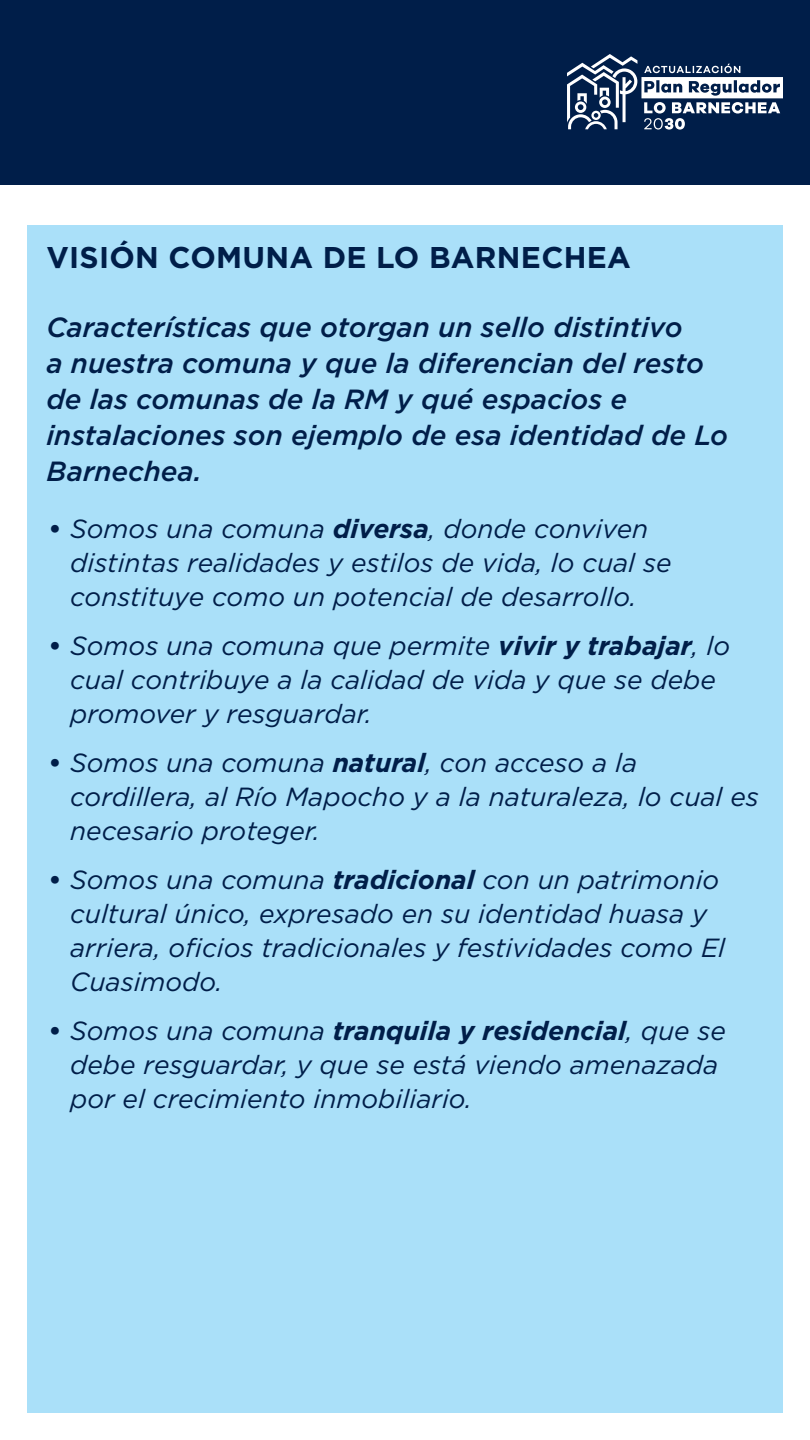
<style>
.page{position:relative;width:810px;height:1440px;background:#fff}
.page>*{position:absolute;margin:0;border:0;box-sizing:border-box;transform-origin:0 0}
.TÍTULOS{font:700 30px "Gotham";letter-spacing:.01em;color:#001e49}
.TXT_BASE_VISIÓN{font:italic 500 27.75px/36px "Gotham";color:#001e49}
.t1{font:italic 26.25px/33.8px "Gotham";color:#001e49}
.s1{font-weight:700;font-style:normal}
.s2{font-weight:700}
</style>
<div class="page">
<div style="left:27px;top:225px;width:756px;height:1188px;background:#aae0f9"></div>
<div style="left:0;top:0;width:810px;height:184px;background:#001e49"></div>
<svg style="left:567px;top:54px;width:216px;height:76px"></svg>
<p class="TÍTULOS" style="left:46px;top:238px;width:586px">VISIÓN COMUNA DE LO BARNECHEA</p>
<p class="TXT_BASE_VISIÓN" style="left:46px;top:308px;width:683px">Características que otorgan un sello distintivo<br>a nuestra comuna y que la diferencian del resto de las comunas de la RM y qué espacios e instalaciones son ejemplo de esa identidad de Lo Barnechea.</p>
<p class="t1" style="left:70px;top:512px;width:603px;text-indent:-22px"><span class="s1">•</span> Somos una comuna <span class="s2">diversa</span>, donde conviven distintas realidades y estilos de vida, lo cual se constituye como un potencial de desarrollo.</p>
<p class="t1" style="left:70px;top:629px;width:661px;text-indent:-22px"><span class="s1">•</span> Somos una comuna que permite <span class="s2">vivir y trabajar</span>, lo cual contribuye a la calidad de vida y que se debe promover y resguardar.</p>
<p class="t1" style="left:70px;top:746px;width:690px;text-indent:-22px"><span class="s1">•</span> Somos una comuna <span class="s2">natural</span>, con acceso a la cordillera, al Río Mapocho y a la naturaleza, lo cual es necesario proteger.</p>
<p class="t1" style="left:70px;top:863px;width:657px;text-indent:-22px"><span class="s1">•</span> Somos una comuna <span class="s2">tradicional</span> con un patrimonio cultural único, expresado en su identidad huasa y arriera, oficios tradicionales y festividades como El Cuasimodo.</p>
<p class="t1" style="left:70px;top:1013px;width:657px;text-indent:-22px"><span class="s1">•</span> Somos una comuna <span class="s2">tranquila y residencial</span>, que se debe resguardar, y que se está viendo amenazada por el crecimiento inmobiliario.</p>
</div>
